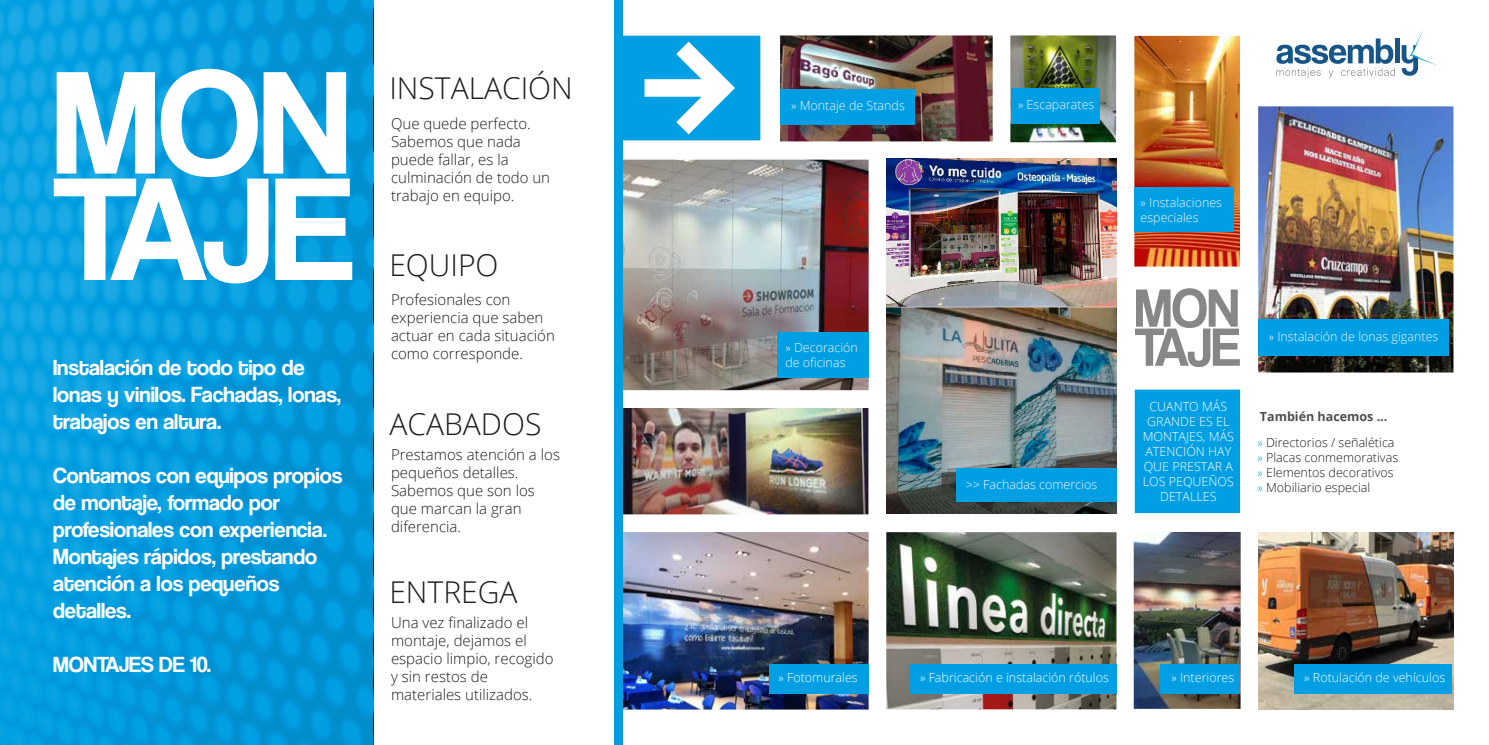
<style>
.page{position:relative;width:1489px;height:745px;background:#fff}
.page>*{position:absolute;margin:0;border:0;box-sizing:border-box;transform-origin:0 0}
.t1{font:152.5px "Coolvetica Rg";color:#fff}
.t2{font:300 30px "Open Sans";color:#1d1d1b}
.t3{font:22.5px/27px "Coolvetica Rg";color:#fff}
.t4{font:300 15px/18px "Open Sans";color:#1d1d1b}
.t5{font:300 12.5px/15px "Open Sans";color:#fff;text-align:center}
.t6{font:300 12.5px/15px "Open Sans";color:#f6f6f6}
.t7{font:300 12.5px/15px "Open Sans";color:#1d1d1b}
.t8{font:700 12.5px "Open Sans";color:#504e4d}
.s1{color:#009fe3}
</style>
<div class="page">
<img style="left:886px;top:158px;width:230px;height:354px">
<img style="left:622px;top:531px;width:246px;height:178px">
<img style="left:622px;top:408px;width:246px;height:106px">
<img style="left:622px;top:159px;width:246px;height:231px">
<div style="left:375px;top:0;width:247px;height:744px;background:#009fe3"></div>
<div style="left:367px;top:0;width:246px;height:744px;background:#fff"></div>
<svg style="left:0;top:0;width:373px;height:744px;background:#059bdc"></svg>
<img style="left:1258px;top:532px;width:195px;height:176px">
<img style="left:1258px;top:106px;width:195px;height:266px">
<img style="left:886px;top:532px;width:230px;height:176px">
<img style="left:1134px;top:36px;width:105px;height:230px">
<div style="left:1134px;top:389px;width:105px;height:123px;background:#009fe3"></div>
<img style="left:1133px;top:531px;width:107px;height:177px">
<div style="left:619px;top:36px;width:141px;height:104px;background:#009fe3"></div>
<img style="left:780px;top:35px;width:212px;height:106px">
<img style="left:1010px;top:35px;width:106px;height:107px">
<div style="left:1293px;top:663px;width:158px;height:29px;background:#009fe3"></div>
<div style="left:909px;top:663px;width:207px;height:29px;background:#009fe3"></div>
<div style="left:769px;top:663px;width:99px;height:29px;background:#009fe3"></div>
<div style="left:1160px;top:663px;width:79px;height:30px;background:#009fe3"></div>
<div style="left:1134px;top:187px;width:99px;height:44px;background:#009fe3"></div>
<div style="left:1257px;top:319px;width:191px;height:36px;background:#009fe3"></div>
<div style="left:777px;top:332px;width:91px;height:46px;background:#009fe3"></div>
<div style="left:956px;top:468px;width:160px;height:33px;background:#009fe3"></div>
<div style="left:780px;top:89px;width:134px;height:36px;background:#009fe3"></div>
<div style="left:1010px;top:88px;width:89px;height:36px;background:#009fe3"></div>
<svg style="left:644px;top:42px;width:91px;height:92px"></svg>
<svg style="left:1135px;top:288px;width:104px;height:79px"></svg>
<svg style="left:1276px;top:38px;width:118px;height:40px"></svg>
<div style="left:1394px;top:38px;width:5px;height:25px;background:#165588"></div>
<svg style="left:1401px;top:29px;width:36px;height:47px"></svg>
<h1 class="t1" style="left:53px;top:33px;width:298px">MON</h1>
<h1 class="t1" style="left:53px;top:139px;width:300px">TAJE</h1>
<h3 class="t3" style="left:53px;top:353px;width:289px">Instalación de todo tipo de lonas y vinilos. Fachadas, lonas, trabajos en altura.</h3>
<h3 class="t3" style="left:53px;top:461px;width:290px">Contamos con equipos propios de montaje, formado por profesionales con experiencia.<br>Montajes rápidos, prestando atención a los pequeños detalles.</h3>
<h3 class="t3" style="left:53px;top:650px;width:159px">MONTAJES DE 10.</h3>
<h2 class="t2" style="left:389px;top:67px;width:185px">INSTALACIÓN</h2>
<p class="t4" style="left:391px;top:114px;width:161px">Que quede perfecto.<br>Sabemos que nada puede fallar, es la culminación de todo un trabajo en equipo.</p>
<h2 class="t2" style="left:389px;top:244px;width:111px">EQUIPO</h2>
<p class="t4" style="left:391px;top:290px;width:165px">Profesionales con experiencia que saben actuar en cada situación como corresponde.</p>
<h2 class="t2" style="left:389px;top:403px;width:153px">ACABADOS</h2>
<p class="t4" style="left:391px;top:445px;width:170px">Prestamos atención a los pequeños detalles.<br>Sabemos que son los que marcan la gran diferencia.</p>
<h2 class="t2" style="left:389px;top:571px;width:129px">ENTREGA</h2>
<p class="t4" style="left:391px;top:613px;width:164px">Una vez finalizado el montaje, dejamos el espacio limpio, recogido y sin restos de materiales utilizados.</p>
<p class="t6" style="left:791px;top:98px;width:115px">» Montaje de Stands</p>
<p class="t6" style="left:1017px;top:97px;width:78px">» Escaparates</p>
<p class="t6" style="left:785px;top:339px;width:74px">» Decoración de oficinas</p>
<p class="t6" style="left:965px;top:476px;width:133px">&gt;&gt; Fachadas comercios</p>
<p class="t6" style="left:1140px;top:194px;width:83px">» Instalaciones especiales</p>
<p class="t5" style="left:1142px;top:398px;width:93px">CUANTO MÁS<br>GRANDE ES EL<br>MONTAJES, MÁS<br>ATENCIÓN HAY<br>QUE PRESTAR A<br>LOS PEQUEÑOS<br>DETALLES</p>
<p class="t6" style="left:1268px;top:328px;width:171px">» Instalación de lonas gigantes</p>
<p class="t8" style="left:1259px;top:407px;width:129px">También hacemos ...</p>
<p class="t7" style="left:1257px;top:434px;width:142px"><span class="s1">»</span> Directorios / señalética <span class="s1">»</span> Placas conmemorativas <span class="s1">»</span> Elementos decorativos <span class="s1">»</span> Mobiliario especial</p>
<p class="t5" style="left:778px;top:669px;width:81px">» Fotomurales</p>
<p class="t5" style="left:920px;top:669px;width:190px">» Fabricación e instalación rótulos</p>
<p class="t5" style="left:1171px;top:669px;width:64px">» Interiores</p>
<p class="t5" style="left:1304px;top:669px;width:142px">» Rotulación de vehículos</p>
</div>
